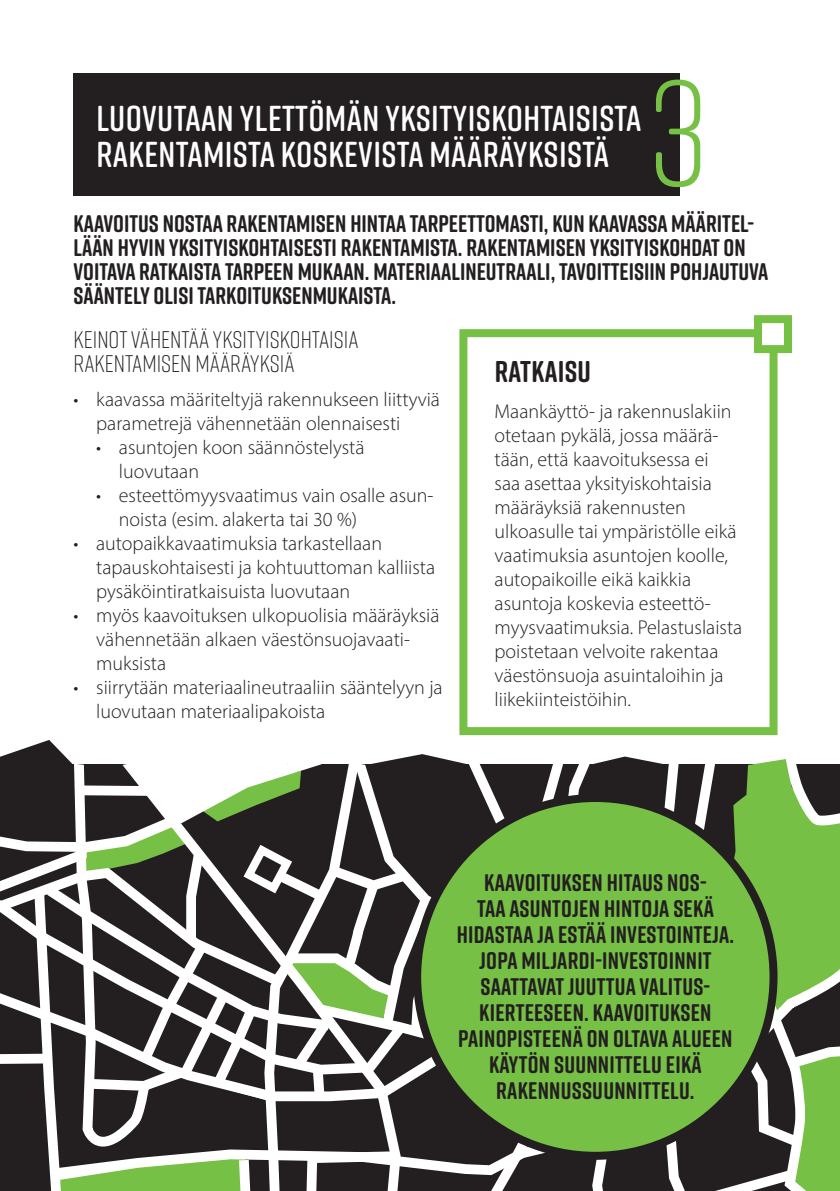
<style>
.page{position:relative;width:840px;height:1191px;background:#fff}
.page>*{position:absolute;margin:0;border:0;box-sizing:border-box;transform-origin:0 0}
.t1{font:300 150px "Rift Soft";color:#77c046}
.t2{font:600 36px/36px "Rift Soft";letter-spacing:.01em;color:#fff}
.t3{font:700 30px "Rift Soft";letter-spacing:.01em;color:#231f20}
.t4{font:700 24px/26px "Rift Soft";color:#231f20}
.t5{font:300 24px/24px "Rift Soft";color:#231f20}
.t6{font:300 20px/24px "Myriad Pro";color:#231f20}
</style>
<div class="page">
<div style="left:73px;top:73px;width:606px;height:123px;background:#231f20"></div>
<div style="left:459px;top:329px;width:318px;height:406px;border:8px solid #77c046"></div>
<div style="left:753px;top:315px;width:38px;height:38px;background:#fff;border:8px solid #77c046"></div>
<svg style="left:0;top:740px;width:839px;height:451px"></svg>
<h2 class="t2" style="left:96px;top:99px;width:546px">LUOVUTAAN YLETTÖMÄN YKSITYISKOHTAISISTA<br>RAKENTAMISTA KOSKEVISTA MÄÄRÄYKSISTÄ</h2>
<h1 class="t1" style="left:648px;top:28px;width:62px">3</h1>
<p class="t4" style="left:73px;top:211px;width:696px;line-height:24px">KAAVOITUS NOSTAA RAKENTAMISEN HINTAA TARPEETTOMASTI, KUN KAAVASSA MÄÄRITEL-LÄÄN HYVIN YKSITYISKOHTAISESTI RAKENTAMISTA. RAKENTAMISEN YKSITYISKOHDAT ON VOITAVA RATKAISTA TARPEEN MUKAAN. MATERIAALINEUTRAALI, TAVOITTEISIIN POHJAUTUVA SÄÄNTELY OLISI TARKOITUKSENMUKAISTA.</p>
<p class="t5" style="left:73px;top:326px;width:286px">KEINOT VÄHENTÄÄ YKSITYISKOHTAISIA<br>RAKENTAMISEN MÄÄRÄYKSIÄ</p>
<p class="t6" style="left:96px;top:387px;width:345px;text-indent:-23px">• kaavassa määriteltyjä rakennukseen liittyviä parametrejä vähennetään olennaisesti</p>
<p class="t6" style="left:119px;top:435px;width:247px;text-indent:-23px">• asuntojen koon säännöstelystä luovutaan</p>
<p class="t6" style="left:119px;top:483px;width:316px;text-indent:-23px">• esteettömyysvaatimus vain osalle asun&shy;noista (esim. alakerta tai 30 %)</p>
<p class="t6" style="left:96px;top:531px;width:340px;text-indent:-23px">• autopaikkavaatimuksia tarkastellaan tapauskohtaisesti ja kohtuuttoman kalliista pysäköintiratkaisuista luovutaan</p>
<p class="t6" style="left:96px;top:603px;width:344px;text-indent:-23px">• myös kaavoituksen ulkopuolisia määräyksiä vähennetään alkaen väestönsuojavaati&shy;muksista</p>
<p class="t6" style="left:96px;top:675px;width:348px;text-indent:-23px">• siirrytään materiaalineutraaliin sääntelyyn ja luovutaan materiaalipakoista</p>
<h3 class="t3" style="left:494px;top:350px;width:98px">RATKAISU</h3>
<p class="t6" style="left:494px;top:399px;width:249px">Maankäyttö- ja rakennuslakiin otetaan pykälä, jossa määrä&shy;tään, että kaavoituksessa ei<br>saa asettaa yksityiskohtaisia määräyksiä rakennusten ulkoasulle tai ympäristölle eikä vaatimuksia asuntojen koolle, autopaikoille eikä kaikkia asuntoja koskevia esteettö&shy;myysvaatimuksia. Pelastuslaista poistetaan velvoite rakentaa väestönsuoja asuintaloihin ja liikekiinteistöihin.</p>
<p class="t4" style="left:456px;top:869px;width:279px;text-align:center">KAAVOITUKSEN HITAUS NOS-<br>TAA ASUNTOJEN HINTOJA SEKÄ<br>HIDASTAA JA ESTÄÄ INVESTOINTEJA.<br>JOPA MILJARDI-INVESTOINNIT<br>SAATTAVAT JUUTTUA VALITUS-<br>KIERTEESEEN. KAAVOITUKSEN<br>PAINOPISTEENÄ ON OLTAVA ALUEEN<br>KÄYTÖN SUUNNITTELU EIKÄ<br>RAKENNUSSUUNNITTELU.</p>
</div>
